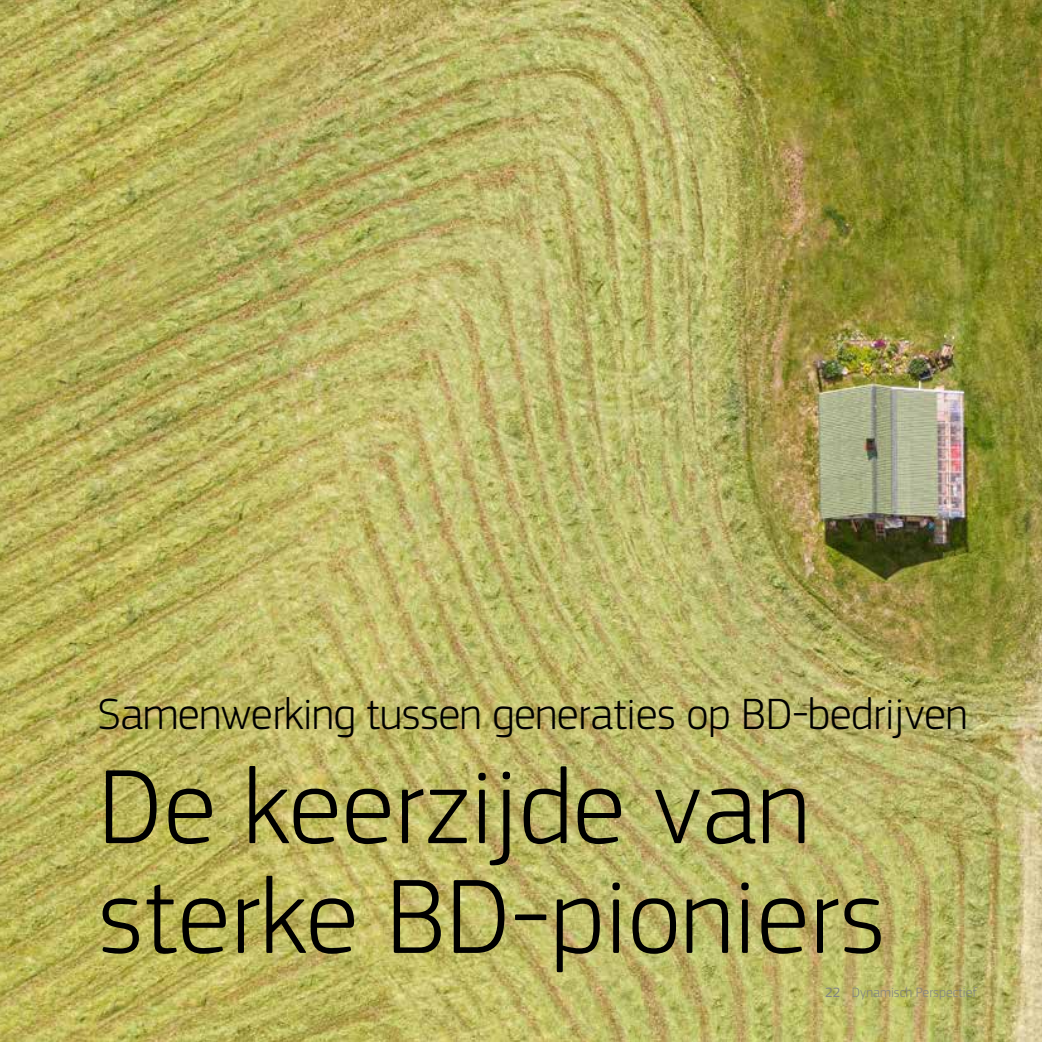
<style>
.page{position:relative;width:1042px;height:1042px;background:#fff}
.page>*{position:absolute;margin:0;border:0;box-sizing:border-box;transform-origin:0 0}
.t1{font:300 109.73px/109.7px "PF Square Sans Pro";color:#000}
.t2{font:300 45.5px "PF Square Sans Pro";letter-spacing:-.01em;color:#000}
.t3{font:300 14px "PF Square Sans Pro";color:#818383}
.s1{font-weight:400}
</style>
<div class="page">
<img style="left:0;top:0;width:1042px;height:1042px">
<p class="t2" style="left:98px;top:688px;width:871px">Samenwerking tussen generaties op BD-bedrijven</p>
<h1 class="t1" style="left:98px;top:751px;width:789px">De keerzijde van sterke BD-pioniers</h1>
<p class="t3" style="left:825px;top:984px;width:154px"><span class="s1">22</span> Dynamisch Perspectief</p>
</div>
